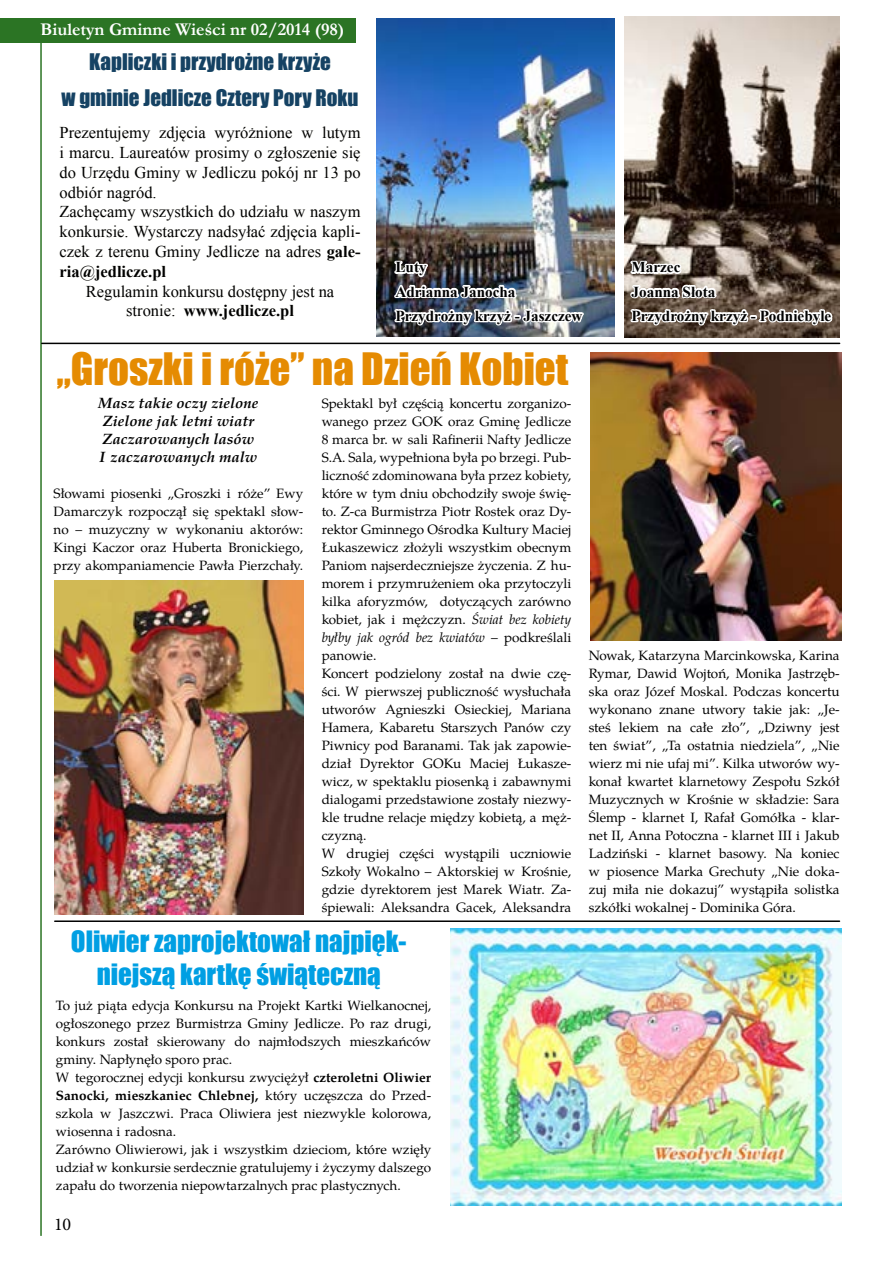
<style>
.page{position:relative;width:893px;height:1263px;background:#fff}
.page>*{position:absolute;margin:0;border:0;box-sizing:border-box;transform-origin:0 0}
.t1{font:41.1px "Impact";color:#e58b02}
.t2{font:27px/32.4px "Impact";color:#009fe3;text-align:center}
.t3{font:21px/36px "Impact";color:#154263;text-align:center}
.t4{font:700 18px "Garamond";color:#fff}
.t5{font:18px "Minion Pro";color:#000}
.t6{font:16.5px/19.8px "Times New Roman";color:#000}
.t7{font:700 15.15px/24.3px "Times New Roman";color:#000}
.t8{font:italic 700 15px/18px "Te X Gyre Pagella";color:#000}
.t9{font:13.5px/18px "Te X Gyre Pagella";color:#000}
.s1{font-weight:700}
.s2{font-style:italic}
</style>
<div class="page">
<div style="left:0;top:18px;width:355px;height:25px;background:#2b7424"></div>
<hr style="left:40px;top:27px;width:2px;height:1209px;background:#2b7424">
<img style="left:450px;top:929px;width:391px;height:276px">
<hr style="left:55px;top:920px;width:784px;height:2px;background:#000">
<img style="left:591px;top:353px;width:250px;height:287px">
<img style="left:54px;top:580px;width:250px;height:334px">
<img style="left:624px;top:17px;width:215px;height:320px">
<img style="left:376px;top:18px;width:239px;height:318px">
<img style="left:52px;top:37px;width:534px;height:308px">
<svg style="left:628px;top:248px;width:207px;height:97px"></svg>
<hr style="left:42px;top:343px;width:798px;height:1px;background:#000">
<h3 class="t4" style="left:40px;top:17px;width:305px">Biuletyn Gminne Wieści nr 02/2014 (98)</h3>
<h3 class="t3" style="left:62px;top:44px;width:298px">Kapliczki i przydrożne krzyże<br>w gminie Jedlicze Cztery Pory Roku</h3>
<p class="t6" style="left:60px;top:123px;width:303px">Prezentujemy zdjęcia wyróżnione w lutym i marcu. Laureatów prosimy o zgłoszenie się do Urzędu Gminy w Jedliczu pokój nr 13 po odbiór nagród.<br>Zachęcamy wszystkich do udziału w naszym konkursie. Wystarczy nadsyłać zdjęcia kapli&shy;czek z terenu Gminy Jedlicze na adres <span class="s1">gale&shy;ria@jedlicze.pl</span></p>
<p class="t6" style="left:86px;top:281px;width:250px;text-align:center">Regulamin konkursu dostępny jest na stronie: <span class="s1">www.jedlicze.pl</span></p>
<p class="t7" style="left:396px;top:255px;width:188px">Luty<br>Adrianna Janocha<br>Przydrożny krzyż - Jaszczew</p>
<p class="t7" style="left:632px;top:255px;width:201px">Marzec<br>Joanna Słota<br>Przydrożny krzyż - Podniebyle</p>
<h1 class="t1" style="left:57px;top:337px;width:513px">„Groszki i róże” na Dzień Kobiet</h1>
<p class="t9" style="left:322px;top:393px;width:251px">Spektakl był częścią koncertu zorganizo&shy;wanego przez GOK oraz Gminę Jedlicze 8 marca br. w sali Rafinerii Nafty Jedlicze S.A. Sala, wypełniona była po brzegi. Pub&shy;liczność zdominowana była przez kobiety, które w tym dniu obchodziły swoje świę&shy;to. Z-ca Burmistrza Piotr Rostek oraz Dy&shy;rektor Gminnego Ośrodka Kultury Maciej Łukaszewicz złożyli wszystkim obecnym Paniom najserdeczniejsze życzenia. Z hu&shy;morem i przymrużeniem oka przytoczyli kilka aforyzmów, dotyczących zarówno kobiet, jak i mężczyzn. <span class="s2">Świat bez kobiety byłby jak ogród bez kwiatów</span> – podkreślali panowie.<br>Koncert podzielony został na dwie czę&shy;ści. W pierwszej publiczność wysłuchała utworów Agnieszki Osieckiej, Mariana Hamera, Kabaretu Starszych Panów czy Piwnicy pod Baranami. Tak jak zapowie&shy;dział Dyrektor GOKu Maciej Łukasze&shy;wicz, w spektaklu piosenką i zabawnymi dialogami przedstawione zostały niezwy&shy;kle trudne relacje między kobietą, a męż&shy;czyzną.<br>W drugiej części wystąpili uczniowie Szkoły Wokalno – Aktorskiej w Krośnie, gdzie dyrektorem jest Marek Wiatr. Za&shy;śpiewali: Aleksandra Gacek, Aleksandra</p>
<p class="t8" style="left:98px;top:393px;width:162px">Masz takie oczy zielone<br>Zielone jak letni wiatr<br>Zaczarowanych lasów<br>I zaczarowanych malw</p>
<p class="t9" style="left:54px;top:483px;width:251px;text-align:justify">Słowami piosenki „Groszki i róże” Ewy Damarczyk rozpoczął się spektakl słow&shy;no – muzyczny w wykonaniu aktorów:<br>Kingi Kaczor oraz Huberta Bronickiego, przy akompaniamencie Pawła Pierzchały.</p>
<h2 class="t2" style="left:71px;top:925px;width:337px">Oliwier zaprojektował najpięk&shy;niejszą kartkę świąteczną</h2>
<p class="t9" style="left:56px;top:995px;width:377px">To już piąta edycja Konkursu na Projekt Kartki Wielkanocnej, ogłoszonego przez Burmistrza Gminy Jedlicze. Po raz drugi, konkurs został skierowany do najmłodszych mieszkańców gminy. Napłynęło sporo prac.<br>W tegorocznej edycji konkursu zwyciężył <span class="s1">czteroletni Oliwier Sanocki, mieszkaniec Chlebnej,</span> który uczęszcza do Przed&shy;szkola w Jaszczwi. Praca Oliwiera jest niezwykle kolorowa, wiosenna i radosna.<br>Zarówno Oliwierowi, jak i wszystkim dzieciom, które wzięły udział w konkursie serdecznie gratulujemy i życzymy dalszego zapału do tworzenia niepowtarzalnych prac plastycznych.</p>
<h3 class="t5" style="left:54px;top:1212px;width:19px">10</h3>
<p class="t9" style="left:589px;top:645px;width:252px;text-align:justify">Nowak, Katarzyna Marcinkowska, Karina Rymar, Dawid Wojtoń, Monika Jastrzęb&shy;ska oraz Józef Moskal. Podczas koncertu wykonano znane utwory takie jak: „Je&shy;steś lekiem na całe zło”, „Dziwny jest ten świat”, „Ta ostatnia niedziela”, „Nie wierz mi nie ufaj mi”. Kilka utworów wy&shy;konał kwartet klarnetowy Zespołu Szkół Muzycznych w Krośnie w składzie: Sara Ślemp - klarnet I, Rafał Gomółka - klar&shy;net II, Anna Potoczna - klarnet III i Jakub Ladziński - klarnet basowy. Na koniec w piosence Marka Grechuty „Nie doka&shy;zuj miła nie dokazuj” wystąpiła solistka szkółki wokalnej - Dominika Góra.</p>
</div>
